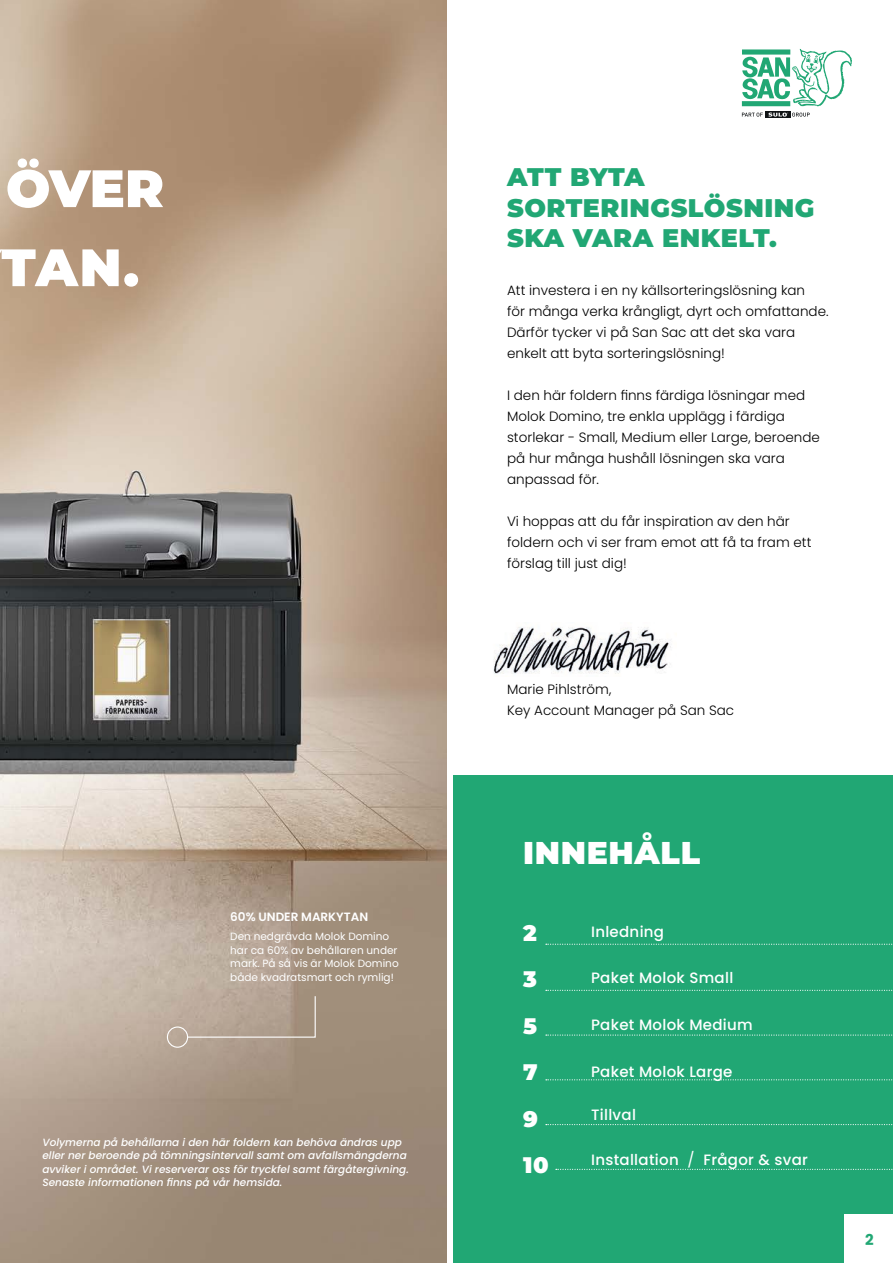
<style>
.page{position:relative;width:893px;height:1263px;background:#fff}
.page>*{position:absolute;margin:0;border:0;box-sizing:border-box;transform-origin:0 0}
.t1{font:900 52.5px/79.1px "Montserrat";letter-spacing:-.005em;color:#fff}
.t2{font:900 31.5px "Montserrat";letter-spacing:.02em;color:#fff}
.t3{font:900 25.5px/30.6px "Montserrat";letter-spacing:.02em;color:#21a774}
.t4{font:900 22.5px "Montserrat";color:#fff}
.t5{font:500 15px "Poppins";letter-spacing:.02em;color:#fff}
.t6{font:700 15px "Poppins";color:#21a774}
.t7{font:300 13.5px/21px "Poppins";color:#000001}
.t8{font:600 12px "Poppins";color:#fff}
.t9{font:italic 500 10.5px/13.5px "Poppins";color:#fff}
.t10{font:10.5px "Poppins";color:#fff}
.s1{font-weight:400}
</style>
<div class="page">
<img style="left:0;top:0;width:446px;height:1263px">
<div style="left:167px;top:1026px;width:21px;height:22px;border:1px solid #fff;border-radius:50%"></div>
<svg style="left:187px;top:995px;width:129px;height:43px;background:#b4a394"></svg>
<svg style="left:742px;top:49px;width:110px;height:57px"></svg>
<svg style="left:765px;top:111px;width:25px;height:7px"></svg>
<svg style="left:742px;top:113px;width:68px;height:4px"></svg>
<div style="left:453px;top:775px;width:440px;height:488px;background:#21a774"></div>
<div style="left:845px;top:1215px;width:48px;height:48px;background:#fff"></div>
<svg style="left:546px;top:944px;width:347px;height:1px"></svg>
<svg style="left:546px;top:990px;width:347px;height:1px"></svg>
<svg style="left:546px;top:1034px;width:347px;height:2px"></svg>
<svg style="left:546px;top:1079px;width:347px;height:1px"></svg>
<svg style="left:546px;top:1124px;width:347px;height:1px"></svg>
<svg style="left:556px;top:1169px;width:337px;height:1px"></svg>
<img style="left:493px;top:627px;width:178px;height:47px">
<h1 class="t1" style="left:1px;top:146px;width:164px">ÖVER<br>TAN.</h1>
<p class="t8" style="left:230px;top:909px;width:139px">60% UNDER MARKYTAN</p>
<p class="t10" style="left:230px;top:930px;width:161px">Den nedgrävda Molok Domino</p>
<p class="t10" style="left:230px;top:944px;width:169px">har ca 60% av behållaren under</p>
<p class="t10" style="left:230px;top:957px;width:170px">mark. På så vis är Molok Domino</p>
<p class="t10" style="left:230px;top:971px;width:165px">både kvadratsmart och rymlig!</p>
<p class="t9" style="left:42px;top:1135px;width:368px">Volymerna på behållarna i den här foldern kan behöva ändras upp eller ner beroende på tömningsintervall samt om avfallsmängderna avviker i området. Vi reserverar oss för tryckfel samt färgåtergivning.<br>Senaste informationen finns på vår hemsida.</p>
<p class="t3" style="left:507px;top:160px;width:139px">ATT BYTA</p>
<p class="t3" style="left:507px;top:191px;width:309px">SORTERINGSLÖSNING<br>SKA VARA ENKELT.</p>
<p class="t7" style="left:507px;top:280px;width:323px">Att investera i en ny källsorteringslösning kan<br>för många verka krångligt, dyrt och omfattande.<br>Därför tycker vi på San Sac att det ska vara enkelt att byta sorteringslösning!</p>
<p class="t7" style="left:507px;top:385px;width:300px">I den här foldern finns färdiga lösningar med<br>Molok Domino, tre enkla upplägg i färdiga</p>
<p class="t7" style="left:507px;top:427px;width:314px">storlekar - Small, Medium eller Large, beroende på hur många hushåll lösningen ska vara</p>
<p class="t7" style="left:507px;top:469px;width:93px">anpassad för.</p>
<p class="t7" style="left:507px;top:511px;width:306px">Vi hoppas att du får inspiration av den här foldern och vi ser fram emot att få ta fram ett förslag till just dig!</p>
<p class="t7" style="left:507px;top:679px;width:106px">Marie Pihlström,</p>
<p class="t7" style="left:507px;top:700px;width:229px">Key Account Manager på San Sac</p>
<p class="t2" style="left:523px;top:829px;width:178px">INNEHÅLL</p>
<p class="t4" style="left:523px;top:916px;width:15px">2</p>
<p class="t4" style="left:523px;top:962px;width:15px">3</p>
<p class="t4" style="left:523px;top:1009px;width:15px">5</p>
<p class="t4" style="left:523px;top:1055px;width:16px">7</p>
<p class="t4" style="left:523px;top:1102px;width:16px">9</p>
<p class="t4" style="left:523px;top:1148px;width:27px">10</p>
<p class="t5" style="left:591px;top:923px;width:75px">Inledning</p>
<p class="t5" style="left:591px;top:969px;width:144px">Paket Molok Small</p>
<p class="t5" style="left:591px;top:1016px;width:163px">Paket Molok Medium</p>
<p class="t5" style="left:591px;top:1062px;width:143px">Paket Molok Large</p>
<p class="t5" style="left:591px;top:1106px;width:46px">Tillval</p>
<p class="t5" style="left:591px;top:1151px;width:218px">Installation <span class="s1">/</span> Frågor &amp; svar</p>
<p class="t6" style="left:865px;top:1231px;width:10px">2</p>
</div>
